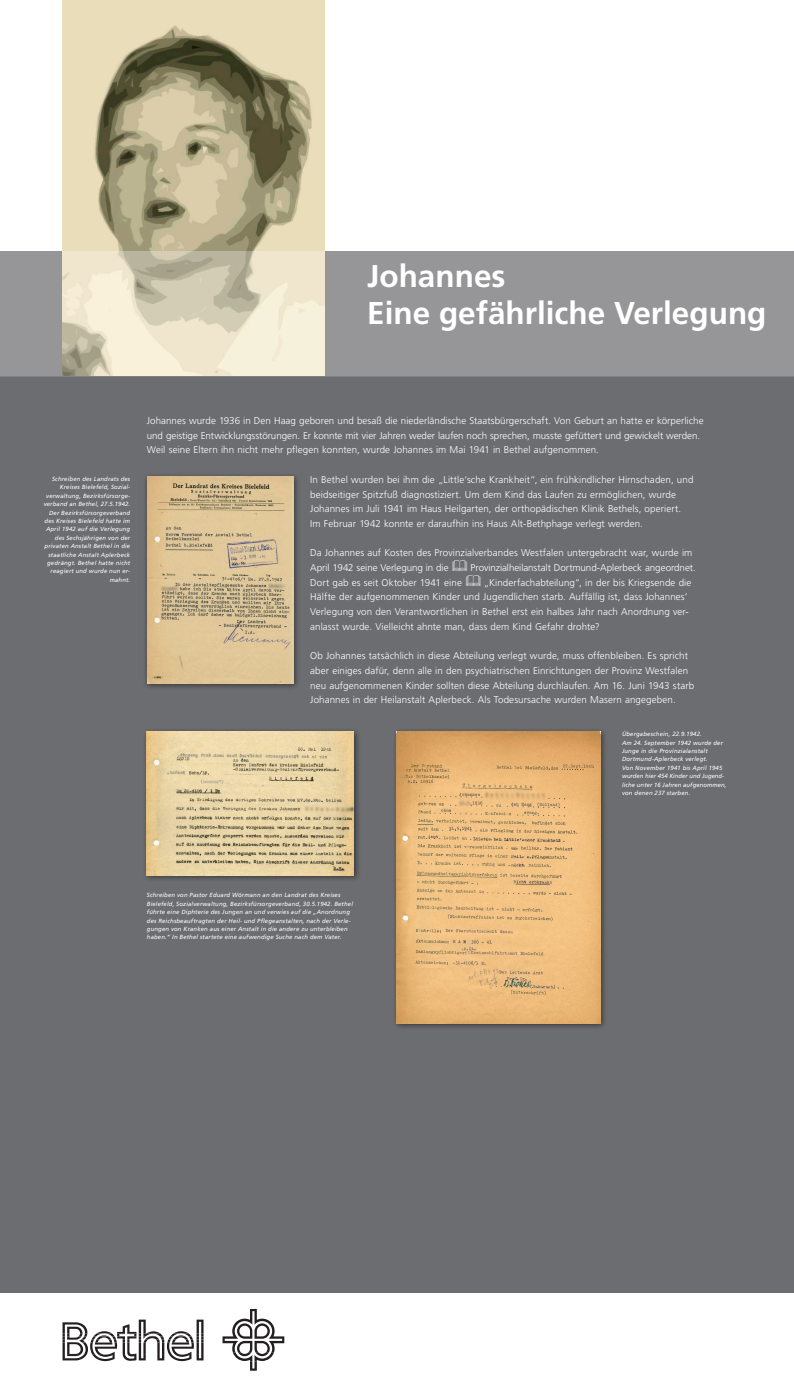
<style>
.page{position:relative;width:794px;height:1389px;background:#fff}
.page>*{position:absolute;margin:0;border:0;box-sizing:border-box;transform-origin:0 0}
.t1{font:700 31.5px "Frutiger LT Std";color:#fff}
.t2{font:300 9.8px/14.7px "Frutiger LT Std";letter-spacing:.01em;color:#fff}
.t3{font:italic 5.95px/8.4px "Frutiger LT Pro";letter-spacing:.025em;color:#fff}
</style>
<div class="page">
<div style="left:0;top:251px;width:794px;height:1042px;background:#6c6d70"></div>
<svg style="left:222px;top:1309px;width:62px;height:62px"></svg>
<svg style="left:63px;top:1320px;width:140px;height:41px"></svg>
<img style="left:63px;top:0;width:262px;height:251px">
<svg style="left:0;top:251px;width:794px;height:126px;background:#afaca6"></svg>
<div style="left:143px;top:472px;width:157px;height:218px;background:#231f20;opacity:.7"></div>
<img style="left:147px;top:476px;width:146px;height:207px">
<div style="left:143px;top:728px;width:218px;height:154px;background:#231f20;opacity:.7"></div>
<img style="left:147px;top:732px;width:207px;height:143px">
<div style="left:392px;top:728px;width:215px;height:303px;background:#231f20;opacity:.7"></div>
<img style="left:397px;top:732px;width:203px;height:292px">
<p class="t1" style="left:367px;top:257px;width:140px">Johannes</p>
<p class="t1" style="left:367px;top:295px;width:401px">Eine gefährliche Verlegung</p>
<p class="t3" style="left:44px;top:475px;width:88px;text-align:right">Schreiben des Landrats des<br>Kreises Bielefeld, Sozial&shy;verwaltung, Bezirksfürsorge&shy;verband an Bethel, 27.5.1942.<br>Der Bezirksfürsorgeverband des Kreises Bielefeld hatte im<br>April 1942 auf die Verlegung des Sechsjährigen von der privaten Anstalt Bethel in die staatliche Anstalt Aplerbeck gedrängt. Bethel hatte nicht reagiert und wurde nun er&shy;mahnt.</p>
<p class="t2" style="left:147px;top:413px;width:558px">Johannes wurde 1936 in Den Haag geboren und besaß die niederländische Staatsbürgerschaft. Von Geburt an hatte er körperliche und geistige Entwicklungsstörungen. Er konnte mit vier Jahren weder laufen noch sprechen, musste gefüttert und gewickelt werden.<br>Weil seine Eltern ihn nicht mehr pflegen konnten, wurde Johannes im Mai 1941 in Bethel aufgenommen.</p>
<p class="t2" style="left:310px;top:472px;width:385px">In Bethel wurden bei ihm die „Little‘sche Krankheit“, ein frühkindlicher Hirnschaden, und beidseitiger Spitzfuß diagnostiziert. Um dem Kind das Laufen zu ermöglichen, wurde Johannes im Juli 1941 im Haus Heilgarten, der orthopädischen Klinik Bethels, operiert.<br>Im Februar 1942 konnte er daraufhin ins Haus Alt-Bethphage verlegt werden.</p>
<p class="t2" style="left:310px;top:546px;width:384px">Da Johannes auf Kosten des Provinzialverbandes Westfalen untergebracht war, wurde im<br>April 1942 seine Verlegung in die</p>
<p class="t2" style="left:470px;top:560px;width:227px">Provinzialheilanstalt Dortmund-Aplerbeck angeordnet.</p>
<p class="t2" style="left:310px;top:575px;width:383px;text-indent:173px">„Kinderfachabteilung“, in der bis Kriegsende die Hälfte der aufgenommenen Kinder und Jugendlichen starb. Auffällig ist, dass Johannes‘ Verlegung von den Verantwortlichen in Bethel erst ein halbes Jahr nach Anordnung ver&shy;anlasst wurde. Vielleicht ahnte man, dass dem Kind Gefahr drohte?</p>
<p class="t2" style="left:310px;top:649px;width:385px">Ob Johannes tatsächlich in diese Abteilung verlegt wurde, muss offenbleiben. Es spricht aber einiges dafür, denn alle in den psychiatrischen Einrichtungen der Provinz Westfalen neu aufgenommenen Kinder sollten diese Abteilung durchlaufen. Am 16. Juni 1943 starb Johannes in der Heilanstalt Aplerbeck. Als Todesursache wurden Masern angegeben.</p>
<p class="t2" style="left:310px;top:575px;width:153px">Dort gab es seit Oktober 1941 eine</p>
<p class="t3" style="left:622px;top:730px;width:106px">Übergabeschein, 22.9.1942.<br>Am 24. September 1942 wurde der<br>Junge in die Provinzialanstalt<br>Dortmund-Aplerbeck verlegt.<br>Von November 1941 bis April 1945 wurden hier 454 Kinder und Jugend&shy;liche unter 16 Jahren aufgenommen, von denen 237 starben.</p>
<p class="t3" style="left:147px;top:891px;width:208px">Schreiben von Pastor Eduard Wörmann an den Landrat des Kreises Bielefeld, Sozialverwaltung, Bezirksfürsorgeverband, 30.5.1942. Bethel führte eine Diphterie des Jungen an und verwies auf die „Anordnung des Reichsbeauftragten der Heil- und Pflegeanstalten, nach der Verle&shy;gungen von Kranken aus einer Anstalt in die andere zu unterbleiben haben.“ In Bethel startete eine aufwendige Suche nach dem Vater.</p>
</div>
